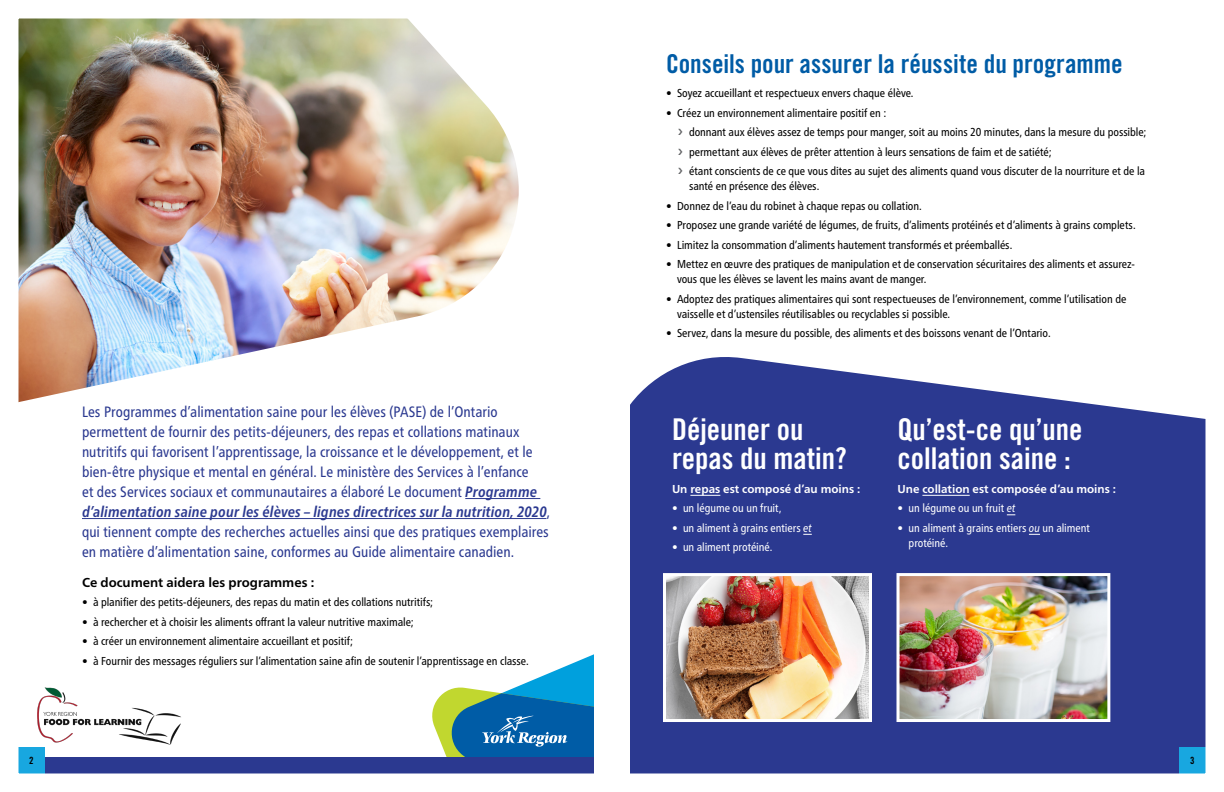
<style>
.page{position:relative;width:1224px;height:792px;background:#fff}
.page>*{position:absolute;margin:0;border:0;box-sizing:border-box;transform-origin:0 0}
.t1{font:30px/29px "Trade Gothic LT Pro Bd Cn 20";color:#fff}
.Heading_2{font:26px "Trade Gothic LT Pro Bd Cn 20";color:#005ca6}
.Body_Intro{font:condensed 15px/20px "Frutiger Neue LT Pro";color:#2b3990}
.Body_Bold{font:700 13px "Frutiger Neue LT Pro";letter-spacing:-.005em;color:#000}
.t2{font:condensed 11.5px/15px "Frutiger Neue LT Pro";letter-spacing:-.005em;color:#000}
.Bullets_Round_White{font:condensed 11.5px/15px "Frutiger Neue LT Pro";letter-spacing:-.005em;color:#fff}
.Body_Bold_White{font:700 11.5px "Frutiger Neue LT Pro";color:#fff}
.t3{font:10px "Trade Gothic LT Pro Bd Cn 20";color:#000}
.s1{font-weight:700;font-style:italic}
.s2{font-style:italic}
</style>
<div class="page">
<img style="left:18px;top:18px;width:1188px;height:756px">
<svg style="left:678px;top:129px;width:4px;height:6px"></svg>
<svg style="left:678px;top:149px;width:4px;height:6px"></svg>
<svg style="left:678px;top:168px;width:4px;height:6px"></svg>
<p class="Body_Intro" style="left:82px;top:401px;width:469px">Les Programmes d’alimentation saine pour les élèves (PASE) de l’Ontario permettent de fournir des petits-déjeuners, des repas et collations matinaux nutritifs qui favorisent l’apprentissage, la croissance et le développement, et le bien-être physique et mental en général. Le ministère des Services à l’enfance<br>et des Services sociaux et communautaires a élaboré Le document <span class="s1">Programme d’alimentation saine pour les élèves – lignes directrices sur la nutrition, 2020</span>, qui tiennent compte des recherches actuelles ainsi que des pratiques exemplaires en matière d’alimentation saine, conformes au Guide alimentaire canadien.</p>
<p class="Body_Bold" style="left:82px;top:575px;width:234px">Ce document aidera les programmes :</p>
<p class="t2" style="left:82px;top:595px;width:353px">• à planifier des petits-déjeuners, des repas du matin et des collations nutritifs;</p>
<p class="t2" style="left:82px;top:614px;width:333px">• à rechercher et à choisir les aliments offrant la valeur nutritive maximale;</p>
<p class="t2" style="left:82px;top:634px;width:273px">• à créer un environnement alimentaire accueillant et positif;</p>
<p class="t2" style="left:82px;top:653px;width:448px">• à Fournir des messages réguliers sur l’alimentation saine afin de soutenir l’apprentissage en classe.</p>
<h2 class="Heading_2" style="left:666px;top:48px;width:458px">Conseils pour assurer la réussite du programme</h2>
<p class="t2" style="left:666px;top:86px;width:249px">• Soyez accueillant et respectueux envers chaque élève.</p>
<p class="t2" style="left:666px;top:105px;width:222px">• Créez un environnement alimentaire positif en :</p>
<p class="t2" style="left:689px;top:125px;width:459px">donnant aux élèves assez de temps pour manger, soit au moins 20 minutes, dans la mesure du possible;</p>
<p class="t2" style="left:689px;top:144px;width:364px">permettant aux élèves de prêter attention à leurs sensations de faim et de satiété;</p>
<p class="t2" style="left:689px;top:164px;width:458px">étant conscients de ce que vous dites au sujet des aliments quand vous discuter de la nourriture et de la santé en présence des élèves.</p>
<p class="t2" style="left:666px;top:198px;width:257px">• Donnez de l’eau du robinet à chaque repas ou collation.</p>
<p class="t2" style="left:666px;top:218px;width:471px">• Proposez une grande variété de légumes, de fruits, d’aliments protéinés et d’aliments à grains complets.</p>
<p class="t2" style="left:666px;top:237px;width:348px">• Limitez la consommation d’aliments hautement transformés et préemballés.</p>
<p class="t2" style="left:677px;top:257px;width:460px;text-indent:-11px">• Mettez en œuvre des pratiques de manipulation et de conservation sécuritaires des aliments et assurez&shy;vous que les élèves se lavent les mains avant de manger.</p>
<p class="t2" style="left:677px;top:291px;width:451px;text-indent:-11px">• Adoptez des pratiques alimentaires qui sont respectueuses de l’environnement, comme l’utilisation de vaisselle et d’ustensiles réutilisables ou recyclables si possible.</p>
<p class="t2" style="left:666px;top:326px;width:386px">• Servez, dans la mesure du possible, des aliments et des boissons venant de l’Ontario.</p>
<p class="t1" style="left:672px;top:414px;width:176px">Déjeuner ou repas du matin?</p>
<p class="Body_Bold_White" style="left:672px;top:482px;width:190px">Un repas est composé d’au moins :</p>
<h3 class="Bullets_Round_White" style="left:672px;top:501px;width:111px">• un légume ou un fruit,</h3>
<h3 class="Bullets_Round_White" style="left:672px;top:520px;width:141px">• un aliment à grains entiers <span class="s2">et</span></h3>
<h3 class="Bullets_Round_White" style="left:672px;top:540px;width:102px">• un aliment protéiné.</h3>
<p class="t1" style="left:898px;top:414px;width:186px">Qu’est-ce qu’une collation saine :</p>
<p class="Body_Bold_White" style="left:898px;top:482px;width:220px">Une collation est composée d’au moins :</p>
<h3 class="Bullets_Round_White" style="left:898px;top:501px;width:119px">• un légume ou un fruit <span class="s2">et</span></h3>
<h3 class="Bullets_Round_White" style="left:909px;top:520px;width:183px;text-indent:-11px">• un aliment à grains entiers <span class="s2">ou</span> un aliment protéiné.</h3>
<p class="t3" style="left:29px;top:754px;width:6px">2</p>
<p class="t3" style="left:1190px;top:754px;width:6px">3</p>
</div>
